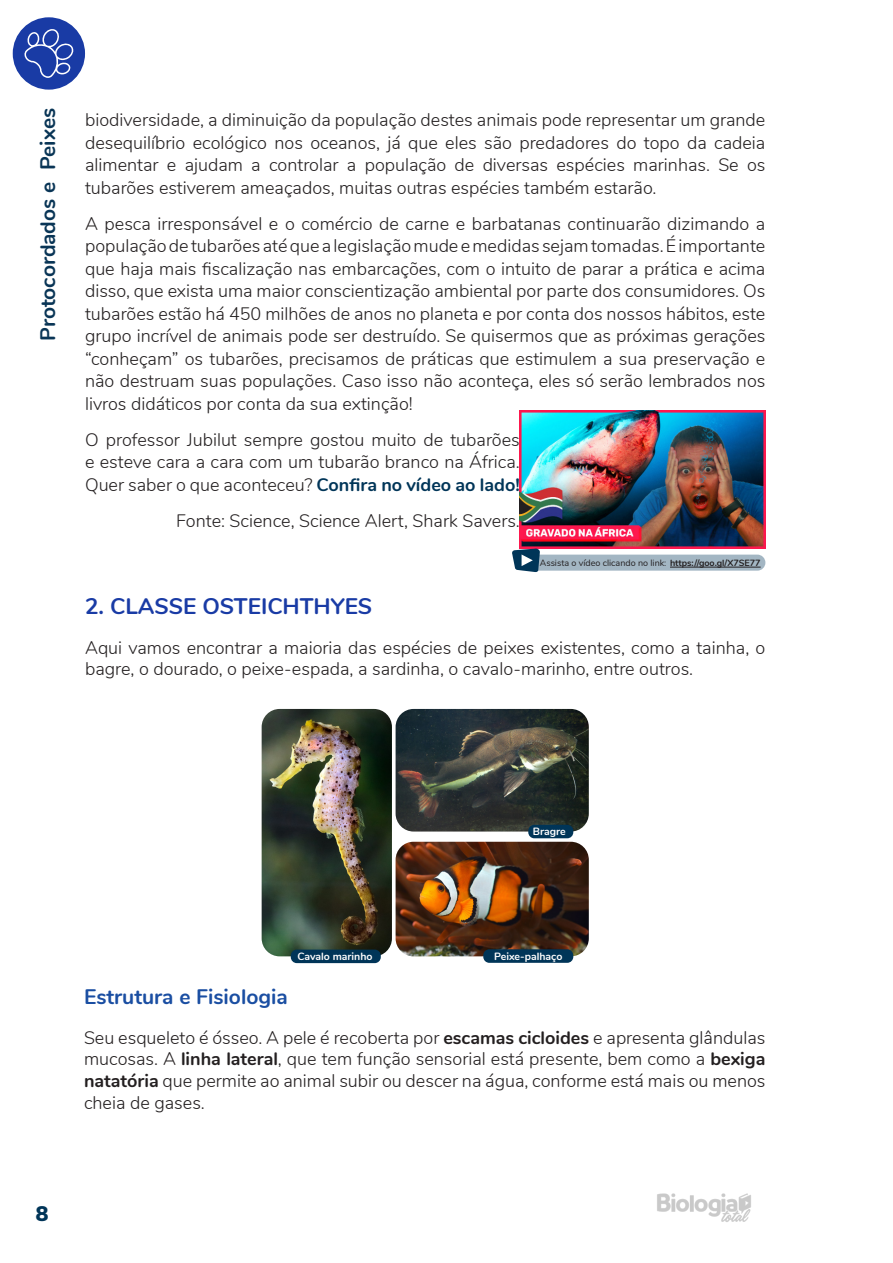
<style>
.page{position:relative;width:893px;height:1263px;background:#fff}
.page>*{position:absolute;margin:0;border:0;box-sizing:border-box;transform-origin:0 0}
.t1{font:700 22.5px "Nunito";color:#193ba5}
.t2{font:700 21px "Nunito";color:#093556}
.t3{font:700 21px "Nunito";color:#1a4ea2}
.t4{font:900 21px "Nunito";color:#003558}
.t5{font:300 18px/22.5px "Nunito";color:#231f20;text-align:justify}
.t6{font:700 10.5px "Nunito";color:#fff}
.t7{font:9px "Nunito";color:#231f20}
.s1{font-weight:700;color:#003558}
.s2{font-weight:700}
</style>
<div class="page">
<img style="left:657px;top:1193px;width:94px;height:29px">
<div style="left:13px;top:17px;width:72px;height:73px;background:#193ba5;border-radius:50%"></div>
<svg style="left:24px;top:28px;width:51px;height:50px"></svg>
<img style="left:520px;top:410px;width:245px;height:139px">
<div style="left:527px;top:555px;width:238px;height:16px;background:#a3b6c3;border-radius:8px"></div>
<hr style="left:670px;top:567px;width:91px;height:1px;background:#231f20">
<svg style="left:512px;top:549px;width:28px;height:23px"></svg>
<img style="left:396px;top:709px;width:193px;height:122px">
<img style="left:262px;top:709px;width:130px;height:247px">
<img style="left:396px;top:842px;width:193px;height:114px">
<div style="left:483px;top:949px;width:90px;height:14px;background:#003558;border-radius:6px"></div>
<div style="left:291px;top:950px;width:90px;height:13px;background:#003558;border-radius:6px"></div>
<div style="left:528px;top:825px;width:45px;height:13px;background:#003558;border-radius:6px"></div>
<p class="t2" style="left:32px;top:341px;width:234px;rotate:-90deg">Protocordados e Peixes</p>
<p class="t5" style="left:85px;top:108px;width:682px">biodiversidade, a diminuição da população destes animais pode representar um grande desequilíbrio ecológico nos oceanos, já que eles são predadores do topo da cadeia alimentar e ajudam a controlar a população de diversas espécies marinhas. Se os tubarões estiverem ameaçados, muitas outras espécies também estarão.</p>
<p class="t5" style="left:85px;top:211px;width:682px">A pesca irresponsável e o comércio de carne e barbatanas continuarão dizimando a população de tubarões até que a legislação mude e medidas sejam tomadas. É importante que haja mais fiscalização nas embarcações, com o intuito de parar a prática e acima disso, que exista uma maior conscientização ambiental por parte dos consumidores. Os tubarões estão há 450 milhões de anos no planeta e por conta dos nossos hábitos, este grupo incrível de animais pode ser destruído. Se quisermos que as próximas gerações “conheçam” os tubarões, precisamos de práticas que estimulem a sua preservação e não destruam suas populações. Caso isso não aconteça, eles só serão lembrados nos livros didáticos por conta da sua extinção!</p>
<p class="t5" style="left:85px;top:427px;width:436px">O professor Jubilut sempre gostou muito de tubarões e esteve cara a cara com um tubarão branco na África.<br>Quer saber o que aconteceu? <span class="s1">Confira no vídeo ao lado!</span></p>
<p class="t5" style="left:176px;top:508px;width:345px">Fonte: Science, Science Alert, Shark Savers.</p>
<p class="t7" style="left:540px;top:557px;width:222px">Assista o vídeo clicando no link: <span class="s2">https://goo.gl/X7SE77</span></p>
<p class="t1" style="left:85px;top:589px;width:289px">2. CLASSE OSTEICHTHYES</p>
<p class="t5" style="left:85px;top:635px;width:682px;line-height:21.6px">Aqui vamos encontrar a maioria das espécies de peixes existentes, como a tainha, o bagre, o dourado, o peixe-espada, a sardinha, o cavalo-marinho, entre outros.</p>
<p class="t6" style="left:533px;top:824px;width:34px">Bragre</p>
<p class="t6" style="left:297px;top:949px;width:77px">Cavalo marinho</p>
<p class="t6" style="left:494px;top:948px;width:70px">Peixe-palhaço</p>
<p class="t3" style="left:84px;top:981px;width:205px">Estrutura e Fisiologia</p>
<p class="t5" style="left:84px;top:1026px;width:683px;line-height:21.6px">Seu esqueleto é ósseo. A pele é recoberta por <span class="s2">escamas cicloides</span> e apresenta glândulas mucosas. A <span class="s2">linha lateral</span>, que tem função sensorial está presente, bem como a <span class="s2">bexiga natatória</span> que permite ao animal subir ou descer na água, conforme está mais ou menos cheia de gases.</p>
<p class="t4" style="left:36px;top:1198px;width:14px">8</p>
</div>
